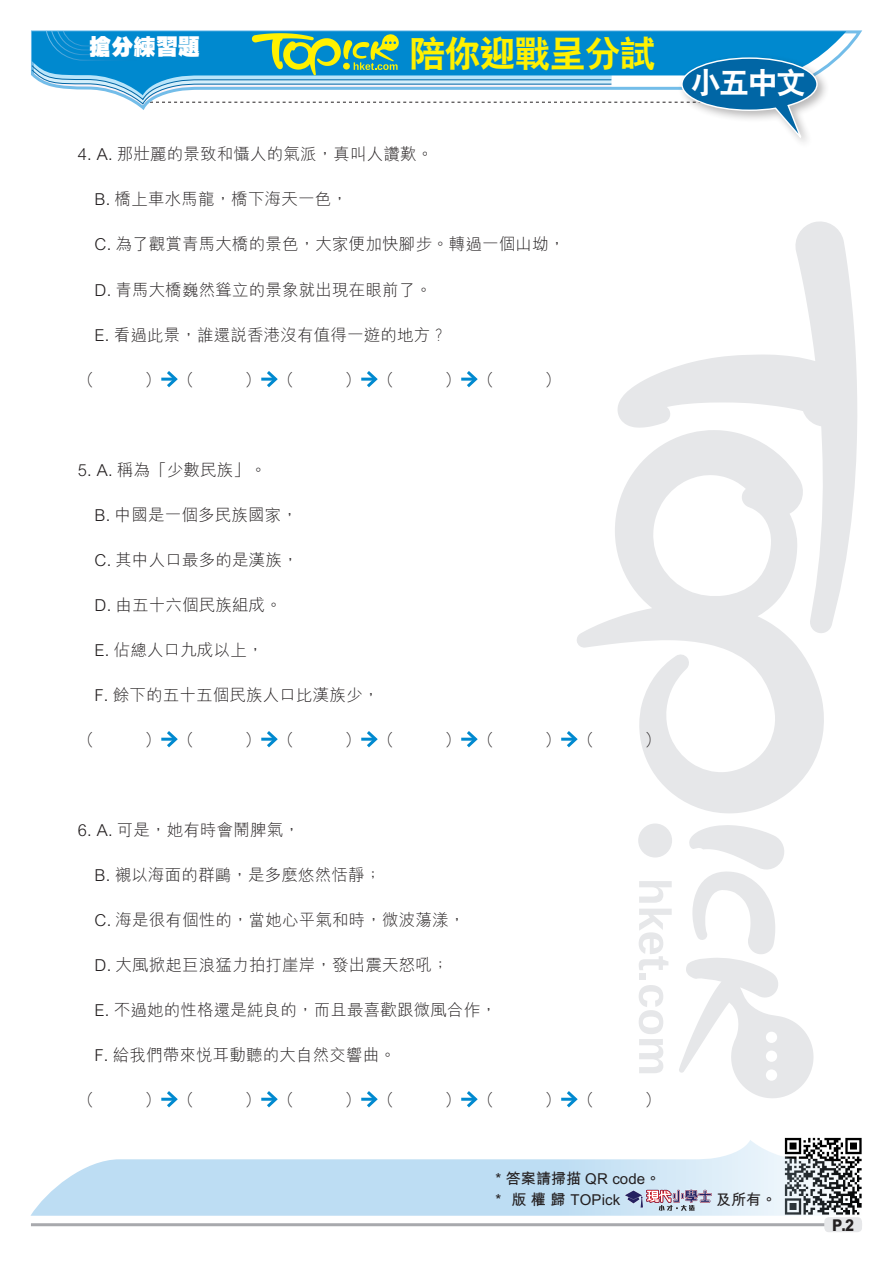
<style>
.page{position:relative;width:893px;height:1263px;background:#fff}
.page>*{position:absolute;margin:0;border:0;box-sizing:border-box;transform-origin:0 0}
.小題eq{font:36px "C Hei 2 Xbold HKSCS";letter-spacing:-.025em;color:#fff101}
.內文{font:30px "C Hei 2 Xbold HKSCS";color:#fff}
.小題{font:22.2px "C Hei Ultra Bold HKSCS";color:#fff}
.Ex_Text01{font:16.5px "M Hei Light HKSCS";letter-spacing:.01em;color:#231f20}
.t1{font:16.2px "M Hei Xbold HKSCS";color:#231f20;scale:.9 1}
.sf_內文{font:15px "M Hei Bold HKSCS";letter-spacing:.01em;color:#231f20}
</style>
<div class="page">
<svg style="left:639px;top:881px;width:33px;height:22px"></svg>
<svg style="left:639px;top:909px;width:33px;height:61px"></svg>
<div style="left:639px;top:974px;width:7px;height:6px;background:#e6e7e9"></div>
<svg style="left:639px;top:985px;width:24px;height:88px"></svg>
<div style="left:638px;top:823px;width:34px;height:34px;background:#e6e7e9;border-radius:50%"></div>
<svg style="left:679px;top:825px;width:135px;height:273px"></svg>
<svg style="left:617px;top:221px;width:240px;height:411px"></svg>
<svg style="left:577px;top:430px;width:248px;height:383px"></svg>
<img style="left:784px;top:1137px;width:78px;height:71px">
<svg style="left:30px;top:1140px;width:831px;height:76px;fill:#bdddf3"></svg>
<hr style="left:31px;top:1223px;width:831px;height:3px;background:#a8a9ad">
<div style="left:824px;top:1217px;width:38px;height:15px;background:#e6e7e9;border-radius:4px"></div>
<svg style="left:818px;top:31px;width:28px;height:36px"></svg>
<div style="left:678px;top:53px;width:151px;height:97px;background:#231f20;opacity:.32"></div>
<svg style="left:31px;top:30px;width:787px;height:115px"></svg>
<svg style="left:625px;top:1189px;width:87px;height:22px;background:#b3aec2"></svg>
<hr style="left:161px;top:378px;width:15px;height:3px;background:#0089cf">
<svg style="left:164px;top:371px;width:14px;height:17px"></svg>
<hr style="left:261px;top:378px;width:15px;height:3px;background:#0089cf">
<svg style="left:264px;top:371px;width:14px;height:17px"></svg>
<hr style="left:361px;top:378px;width:15px;height:3px;background:#0089cf">
<svg style="left:364px;top:371px;width:14px;height:17px"></svg>
<hr style="left:461px;top:378px;width:14px;height:3px;background:#0089cf">
<svg style="left:464px;top:371px;width:14px;height:17px"></svg>
<hr style="left:161px;top:738px;width:15px;height:3px;background:#0089cf">
<svg style="left:164px;top:731px;width:14px;height:17px"></svg>
<hr style="left:261px;top:738px;width:15px;height:3px;background:#0089cf">
<svg style="left:264px;top:731px;width:14px;height:17px"></svg>
<hr style="left:361px;top:738px;width:15px;height:3px;background:#0089cf">
<svg style="left:364px;top:731px;width:14px;height:17px"></svg>
<hr style="left:461px;top:738px;width:14px;height:3px;background:#0089cf">
<svg style="left:464px;top:731px;width:14px;height:17px"></svg>
<hr style="left:561px;top:738px;width:14px;height:3px;background:#0089cf">
<svg style="left:564px;top:728px;width:16px;height:22px"></svg>
<hr style="left:161px;top:1098px;width:15px;height:3px;background:#0089cf">
<svg style="left:164px;top:1091px;width:14px;height:17px"></svg>
<hr style="left:261px;top:1098px;width:15px;height:3px;background:#0089cf">
<svg style="left:264px;top:1091px;width:14px;height:17px"></svg>
<hr style="left:361px;top:1098px;width:15px;height:3px;background:#0089cf">
<svg style="left:364px;top:1091px;width:14px;height:17px"></svg>
<hr style="left:461px;top:1098px;width:14px;height:3px;background:#0089cf">
<svg style="left:464px;top:1091px;width:14px;height:17px"></svg>
<hr style="left:561px;top:1098px;width:14px;height:3px;background:#0089cf">
<svg style="left:564px;top:1091px;width:14px;height:17px"></svg>
<p class="小題" style="left:89px;top:32px;width:113px">搶分練習題</p>
<p class="小題eq" style="left:409px;top:30px;width:248px">陪你迎戰呈分試</p>
<p class="Ex_Text01" style="left:78px;top:143px;width:357px">4. A. 那壯麗的景致和懾人的氣派，真叫人讚歎。</p>
<p class="Ex_Text01" style="left:95px;top:188px;width:255px">B. 橋上車水馬龍，橋下海天一色，</p>
<p class="Ex_Text01" style="left:95px;top:233px;width:472px">C. 為了觀賞青馬大橋的景色，大家便加快腳步。轉過一個山坳，</p>
<p class="Ex_Text01" style="left:95px;top:278px;width:339px">D. 青馬大橋巍然聳立的景象就出現在眼前了。</p>
<p class="Ex_Text01" style="left:95px;top:323px;width:354px">E. 看過此景，誰還說香港沒有值得一遊的地方？</p>
<p class="Ex_Text01" style="left:78px;top:368px;width:18px">（</p>
<p class="Ex_Text01" style="left:145px;top:368px;width:51px">） （</p>
<p class="Ex_Text01" style="left:245px;top:368px;width:51px">） （</p>
<p class="Ex_Text01" style="left:345px;top:368px;width:51px">） （</p>
<p class="Ex_Text01" style="left:445px;top:368px;width:51px">） （</p>
<p class="Ex_Text01" style="left:545px;top:368px;width:18px">）</p>
<p class="內文" style="left:691px;top:63px;width:117px">小五中文</p>
<p class="Ex_Text01" style="left:78px;top:458px;width:190px">5. A. 稱為「少數民族」。</p>
<p class="Ex_Text01" style="left:95px;top:503px;width:205px">B. 中國是一個多民族國家，</p>
<p class="Ex_Text01" style="left:95px;top:548px;width:206px">C. 其中人口最多的是漢族，</p>
<p class="Ex_Text01" style="left:95px;top:593px;width:189px">D. 由五十六個民族組成。</p>
<p class="Ex_Text01" style="left:95px;top:638px;width:170px">E. 佔總人口九成以上，</p>
<p class="Ex_Text01" style="left:95px;top:683px;width:286px">F. 餘下的五十五個民族人口比漢族少，</p>
<p class="Ex_Text01" style="left:78px;top:728px;width:18px">（</p>
<p class="Ex_Text01" style="left:145px;top:728px;width:51px">） （</p>
<p class="Ex_Text01" style="left:245px;top:728px;width:51px">） （</p>
<p class="Ex_Text01" style="left:345px;top:728px;width:51px">） （</p>
<p class="Ex_Text01" style="left:445px;top:728px;width:51px">） （</p>
<p class="Ex_Text01" style="left:545px;top:728px;width:51px">） （</p>
<p class="Ex_Text01" style="left:644px;top:728px;width:18px">）</p>
<p class="Ex_Text01" style="left:78px;top:818px;width:224px">6. A. 可是，她有時會鬧脾氣，</p>
<p class="Ex_Text01" style="left:95px;top:863px;width:288px">B. 襯以海面的群鷗，是多麼悠然恬靜；</p>
<p class="Ex_Text01" style="left:95px;top:908px;width:372px">C. 海是很有個性的，當她心平氣和時，微波蕩漾，</p>
<p class="Ex_Text01" style="left:95px;top:953px;width:356px">D. 大風掀起巨浪猛力拍打崖岸，發出震天怒吼；</p>
<p class="Ex_Text01" style="left:95px;top:998px;width:404px">E. 不過她的性格還是純良的，而且最喜歡跟微風合作，</p>
<p class="Ex_Text01" style="left:95px;top:1043px;width:303px">F. 給我們帶來悅耳動聽的大自然交響曲。</p>
<p class="Ex_Text01" style="left:78px;top:1088px;width:18px">（</p>
<p class="Ex_Text01" style="left:145px;top:1088px;width:51px">） （</p>
<p class="Ex_Text01" style="left:245px;top:1088px;width:51px">） （</p>
<p class="Ex_Text01" style="left:345px;top:1088px;width:51px">） （</p>
<p class="Ex_Text01" style="left:445px;top:1088px;width:51px">） （</p>
<p class="Ex_Text01" style="left:545px;top:1088px;width:51px">） （</p>
<p class="Ex_Text01" style="left:644px;top:1088px;width:18px">）</p>
<p class="sf_內文" style="left:495px;top:1167px;width:167px">* 答案請掃描 QR code。</p>
<p class="sf_內文" style="left:495px;top:1188px;width:126px">* 版權歸 TOPick</p>
<p class="sf_內文" style="left:716px;top:1188px;width:62px">及所有。</p>
<p class="t1" style="left:832px;top:1214px;width:26px">P.2</p>
</div>
